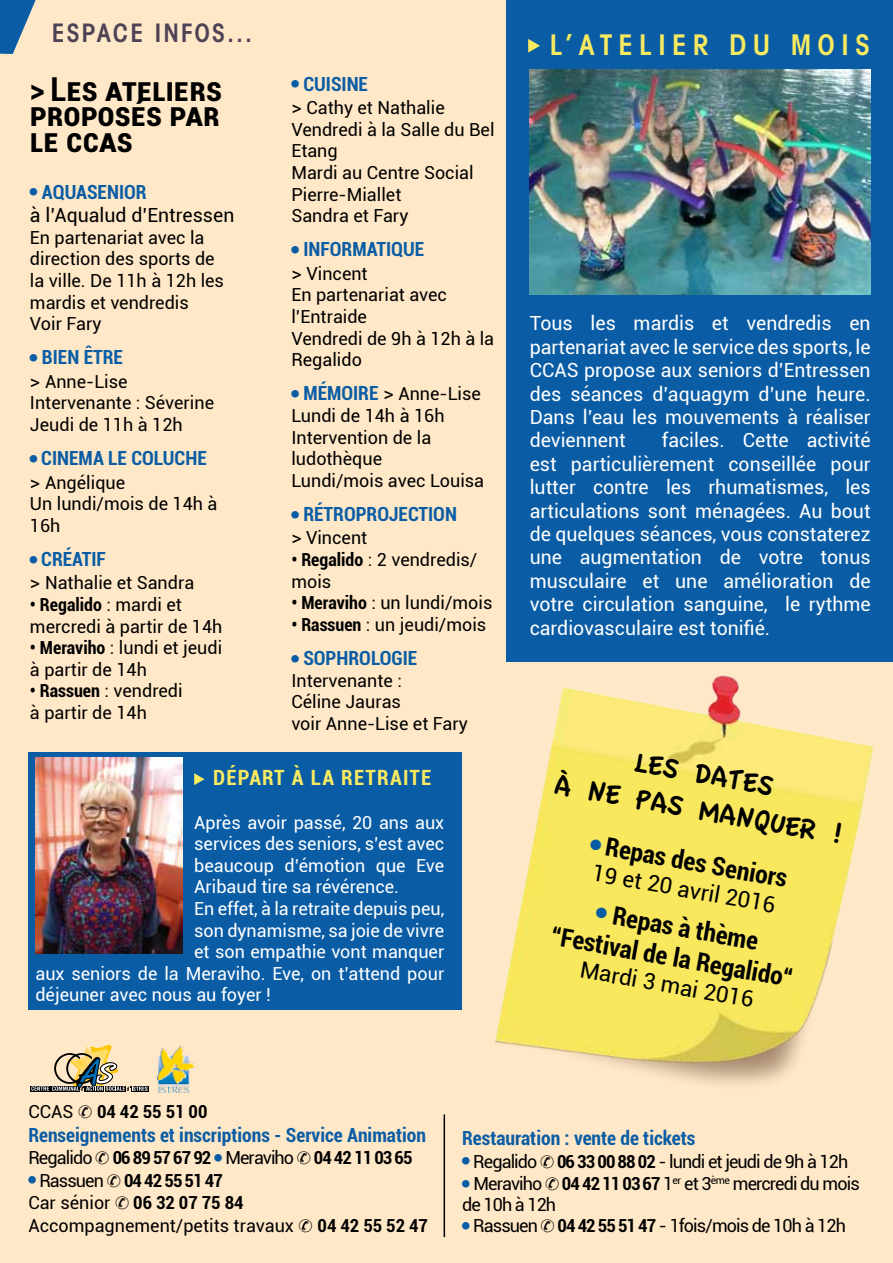
<style>
.page{position:relative;width:893px;height:1263px;background:#ffe8c8}
.page>*{position:absolute;margin:0;border:0;box-sizing:border-box;transform-origin:0 0}
.t1{font:700 condensed 33px/25.5px "Roboto";color:#000;text-align:justify}
.t2{font:30px/36px "Apple Casual";color:#000;text-align:center}
.t3{font:600 condensed 28.5px "Avant Garde";letter-spacing:.22em;color:#f9ea60}
.t4{font:700 condensed 25.5px/30.6px "Roboto";color:#000;text-align:center}
.t5{font:600 condensed 25.5px "Avant Garde";color:#4d4256}
.t6{font:22.5px "Roboto";color:#000}
.t7{font:700 condensed 21px "Roboto";color:#f9ea60}
.t8{font:19.5px/23.4px "Roboto";color:#fff;text-align:justify}
.t9{font:700 condensed 19.5px "Roboto";color:#0a5da5}
.t10{font:19.5px/23.4px "Roboto";color:#000}
.t11{font:18px/21.6px "Roboto";color:#000}
.t12{font:18px "Roboto";color:#fff}
.t13{font:18px/21px "Roboto";letter-spacing:-.05em;color:#000}
.t14{font:700 condensed 18px "Roboto";letter-spacing:-.05em;color:#000}
.t15{font:700 condensed 18px "Roboto";color:#000}
.s1{font-weight:700;font-stretch:condensed;color:#0a5da5}
.s2{font-size:19.5px}
.s3{font-weight:700;font-stretch:condensed}
.s4{font-weight:400;font-stretch:normal}
</style>
<div class="page">
<div style="left:506px;top:0;width:387px;height:662px;background:#0a5da5"></div>
<img style="left:530px;top:70px;width:341px;height:225px">
<svg style="left:0;top:0;width:36px;height:54px"></svg>
<svg style="left:528px;top:39px;width:12px;height:14px"></svg>
<img style="left:495px;top:675px;width:379px;height:409px">
<hr style="left:444px;top:1114px;width:1px;height:123px;background:#000">
<div style="left:28px;top:752px;width:434px;height:258px;background:#0a5da5"></div>
<img style="left:35px;top:758px;width:147px;height:196px">
<svg style="left:194px;top:773px;width:11px;height:12px"></svg>
<div style="left:30px;top:1086px;width:20px;height:5px;background:#000"></div>
<svg style="left:31px;top:1044px;width:117px;height:48px"></svg>
<img style="left:158px;top:1045px;width:37px;height:47px">
<h3 class="t5" style="left:52px;top:17px;width:202px">ESPACE INFOS...</h3>
<h1 class="t1" style="left:30px;top:75px;width:194px">&gt; Les Ateliers proposés par le CCAS</h1>
<p class="t10" style="left:30px;top:179px;width:206px"><sup>■</sup> <span class="s1">AQUASENIOR<br></span>à l’Aqualud d’Entressen</p>
<p class="t11" style="left:30px;top:226px;width:196px">En partenariat avec la direction des sports de la ville. De 11h à 12h les mardis et vendredis<br>Voir Fary</p>
<p class="t9" style="left:30px;top:344px;width:74px">■ BIEN ÊTRE</p>
<p class="t11" style="left:30px;top:370px;width:186px"><span class="s2">&gt;</span> Anne-Lise<br>Intervenante : Séverine<br>Jeudi de 11h à 12h</p>
<p class="t9" style="left:30px;top:445px;width:23px">■ CINEMA</p>
<p class="t9" style="left:108px;top:445px;width:98px">LE COLUCHE</p>
<p class="t11" style="left:30px;top:471px;width:189px"><span class="s2">&gt;</span> Angélique<br>Un lundi/mois de 14h à<br>16h</p>
<p class="t9" style="left:30px;top:545px;width:22px">■ CRÉATIF</p>
<p class="t11" style="left:30px;top:571px;width:166px"><span class="s2">&gt;</span> Nathalie et Sandra</p>
<p class="t11" style="left:30px;top:593px;width:194px"><span class="s3">• Regalido</span> : mardi et mercredi à partir de 14h</p>
<p class="t11" style="left:30px;top:636px;width:194px"><span class="s3">• Meraviho</span> : lundi et jeudi à partir de 14h</p>
<p class="t11" style="left:30px;top:679px;width:154px"><span class="s3">• Rassuen</span> : vendredi à partir de 14h</p>
<p class="t9" style="left:291px;top:70px;width:44px">■ CUISINE</p>
<p class="t11" style="left:291px;top:96px;width:205px"><span class="s2">&gt;</span> Cathy et Nathalie<br>Vendredi à la Salle du Bel<br>Etang<br>Mardi au Centre Social<br>Pierre-Miallet<br>Sandra et Fary</p>
<p class="t9" style="left:291px;top:236px;width:23px">■ INFORMATI</p>
<p class="t9" style="left:391px;top:236px;width:33px">QUE</p>
<p class="t11" style="left:291px;top:262px;width:204px"><span class="s2">&gt;</span> Vincent<br>En partenariat avec l’Entraide<br>Vendredi de 9h à 12h à la<br>Regalido</p>
<p class="t9" style="left:291px;top:380px;width:24px">■ MÉMOIRE</p>
<p class="t11" style="left:291px;top:383px;width:194px;text-indent:92px"><span class="s2">&gt;</span> Anne-Lise<br>Lundi de 14h à 16h<br>Intervention de la ludothèque<br>Lundi/mois avec Louisa</p>
<p class="t9" style="left:291px;top:500px;width:24px">■ RÉTROPROJECTION</p>
<p class="t11" style="left:291px;top:527px;width:77px"><span class="s2">&gt;</span> Vincent</p>
<p class="t11" style="left:291px;top:548px;width:188px"><span class="s3">• Regalido</span> : 2 vendredis/ mois</p>
<p class="t11" style="left:291px;top:591px;width:203px"><span class="s3">• Meraviho</span> : un lundi/mois</p>
<p class="t11" style="left:291px;top:613px;width:196px"><span class="s3">• Rassuen</span> : un jeudi/mois</p>
<p class="t9" style="left:291px;top:644px;width:99px">■SOPHROLOGIE</p>
<p class="t11" style="left:291px;top:669px;width:178px">Intervenante :<br>Céline Jauras<br>voir Anne-Lise et Fary</p>
<p class="t7" style="left:213px;top:763px;width:13px">DÉPART</p>
<p class="t7" style="left:292px;top:763px;width:62px">À LA RETRAITE</p>
<p class="t12" style="left:194px;top:810px;width:252px">Après avoir passé, 20 ans aux</p>
<p class="t12" style="left:194px;top:831px;width:252px">services des seniors, s’est avec</p>
<p class="t12" style="left:194px;top:853px;width:252px">beaucoup d’émotion que Eve</p>
<p class="t12" style="left:194px;top:874px;width:206px">Aribaud tire sa révérence.</p>
<p class="t12" style="left:194px;top:896px;width:252px">En effet, à la retraite depuis peu,</p>
<p class="t12" style="left:194px;top:918px;width:252px">son dynamisme, sa joie de vivre</p>
<p class="t12" style="left:194px;top:939px;width:252px">et son empathie vont manquer</p>
<p class="t12" style="left:35px;top:961px;width:410px">aux seniors de la Meraviho. Eve, on t’attend pour</p>
<p class="t12" style="left:35px;top:982px;width:237px">déjeuner avec nous au foyer !</p>
<h3 class="t3" style="left:550px;top:27px;width:126px">L’ATE LIER</h3>
<h3 class="t3" style="left:729px;top:27px;width:107px">DU MOIS</h3>
<p class="t8" style="left:530px;top:311px;width:342px">Tous les mardis et vendredis en partenariat avec le service des sports, le CCAS propose aux seniors d’Entressen des séances d’aquagym d’une heure.<br>Dans l’eau les mouvements à réaliser deviennent</p>
<p class="t8" style="left:530px;top:428px;width:342px;text-indent:132px">faciles. Cette activité est particulièrement conseillée pour lutter contre les rhumatismes, les articulations sont ménagées. Au bout de quelques séances, vous constaterez une augmentation de votre tonus musculaire et une amélioration de votre circulation sanguine, le rythme cardiovasculaire est tonifié.</p>
<h2 class="t2" style="left:563px;top:731px;width:295px;rotate:10deg">les dates<br>à NEPAS MANQUER !</h2>
<h3 class="t4" style="left:593px;top:828px;width:203px;rotate:10deg"><sup>■</sup> Repas des Seniors</h3>
<p class="t6" style="left:595px;top:857px;width:187px;rotate:10deg">19 et 20 avril 2016</p>
<h3 class="t4" style="left:559px;top:889px;width:246px;rotate:10deg"><sup>■</sup> Repas à thème “Festival de la Regalido“</h3>
<p class="t6" style="left:583px;top:954px;width:177px;rotate:10deg">Mardi 3 mai 2016</p>
<p class="t11" style="left:28px;top:1100px;width:47px">CCAS</p>
<p class="t15" style="left:97px;top:1099px;width:112px">04 42 55 51 00</p>
<p class="t9" style="left:28px;top:1121px;width:399px">Renseignements et inscriptions - Service Animation</p>
<p class="t14" style="left:28px;top:1145px;width:386px"><span class="s4">Regalido</span> 06 89 57 67 92 <sup>■</sup> <span class="s4">Meraviho</span> 04 42 11 03 65</p>
<p class="t11" style="left:28px;top:1168px;width:196px;line-height:22.5px"><sup>■</sup> Rassuen <span class="s3">04 42 55 51 47<br></span>Car sénior</p>
<p class="t15" style="left:133px;top:1190px;width:112px">06 32 07 75 84</p>
<p class="t11" style="left:28px;top:1214px;width:267px">Accompagnement/petits travaux</p>
<p class="t15" style="left:318px;top:1213px;width:112px">04 42 55 52 47</p>
<p class="t9" style="left:462px;top:1125px;width:235px">Restauration : vente de tickets</p>
<p class="t13" style="left:462px;top:1150px;width:388px"><sup>■</sup> Regalido <span class="s3">06 33 00 88 02</span> - lundi et jeudi de 9h à 12h</p>
<p class="t13" style="left:462px;top:1173px;width:399px"><sup>■</sup> Meraviho <span class="s3">04 42 11 03 67</span> 1<sup>er</sup> et 3<sup>ème</sup> mercredi du mois de 10h à 12h</p>
<p class="t13" style="left:462px;top:1215px;width:385px"><sup>■</sup> Rassuen <span class="s3">04 42 55 51 47</span> - 1fois/mois de 10h à 12h</p>
</div>
